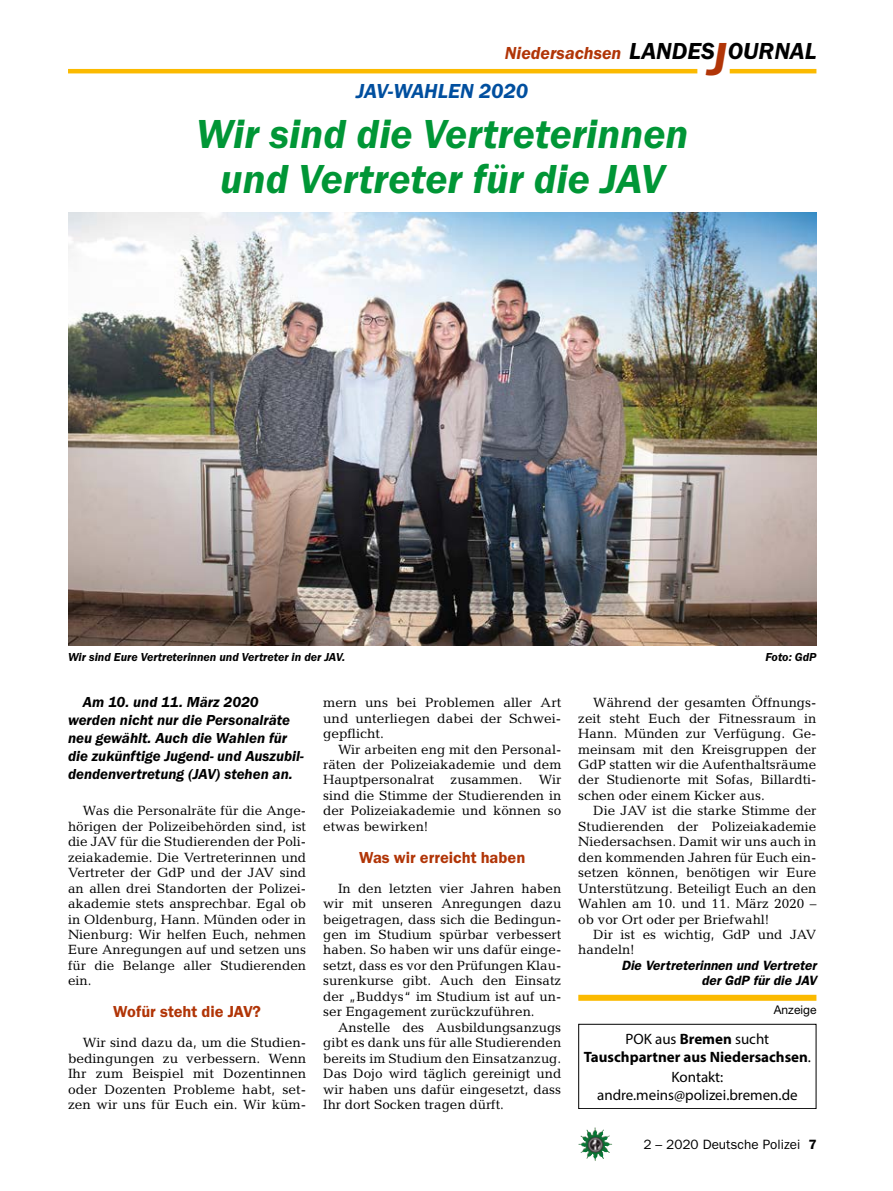
<style>
.page{position:relative;width:893px;height:1191px;background:#fff}
.page>*{position:absolute;margin:0;border:0;box-sizing:border-box;transform-origin:0 0}
._02__HEADLINE_3spalt{font:italic 600 42px/45px "Franklin Gothic Itc T";color:#009636;text-align:center}
.t1{font:italic 600 24px "Franklin Gothic Itc T";color:#000}
._01__RUBRIKENZEILE_o{font:italic 600 21px "Franklin Gothic Itc T";color:#004f9f}
.t2{font:italic 600 18px "Franklin Gothic Itc T";color:#b13507}
._14__ZÜ_A_1-zeilig{font:600 16.5px "Franklin Gothic Itc T";color:#b13507}
._08__VORSPANN{font:italic 600 15px/18px "Franklin Gothic Itc T";color:#000}
.t3{font:700 15px/18px "Myriad Pro";color:#000;text-align:center}
.t4{font:15px/18px "Myriad Pro";color:#000;text-align:center}
._09__GRUNDTEXT___Blo{font:13.5px/15.5px "Candida";color:#000;text-align:justify}
._13__UNTERSCHRIFT_Ar{font:italic 600 13.5px/15.5px "Franklin Gothic";color:#000;text-align:right}
.t5{font:13.5px "Franklin Gothic";color:#000}
._12__BILDUNTERSCHRIF{font:italic 600 12px "Franklin Gothic Itc T";color:#000}
.t6{font:12px "Helvetica Neue";color:#000}
.s1{font-size:48px;color:#b13507}
.s2{font-weight:400}
.s3{font-weight:600}
</style>
<div class="page">
<img style="left:578px;top:1127px;width:17px;height:25px">
<hr style="left:730px;top:69px;width:86px;height:4px;background:#fbba00">
<hr style="left:68px;top:69px;width:629px;height:4px;background:#fbba00">
<img style="left:68px;top:212px;width:748px;height:433px">
<div style="left:578px;top:1024px;width:238px;height:85px;border:1px solid #000"></div>
<div style="left:578px;top:994px;width:238px;height:6px;background:#fbba00"></div>
<h2 class="t1" style="left:629px;top:37px;width:189px">LANDES<span class="s1">J</span>OURNAL</h2>
<h3 class="t2" style="left:505px;top:42px;width:118px">Niedersachsen</h3>
<p class="_01__RUBRIKENZEILE_o" style="left:356px;top:79px;width:174px">JAV-WAHLEN 2020</p>
<p class="_02__HEADLINE_3spalt" style="left:196px;top:111px;width:494px">Wir sind die Vertreterinnen und Vertreter für die JAV</p>
<p class="_12__BILDUNTERSCHRIF" style="left:68px;top:650px;width:279px">Wir sind Eure Vertreterinnen und Vertreter in der JAV.</p>
<p class="_12__BILDUNTERSCHRIF" style="left:765px;top:650px;width:53px">Foto: GdP</p>
<p class="_08__VORSPANN" style="left:68px;top:693px;width:237px;text-indent:15px">Am 10. und 11. März 2020 werden nicht nur die Personalräte neu gewählt. Auch die Wahlen für die zukünftige Jugend- und Auszubil&shy;dendenvertretung (JAV) stehen an.</p>
<p class="_09__GRUNDTEXT___Blo" style="left:68px;top:803px;width:240px;text-indent:15px">Was die Personalräte für die Ange&shy;hörigen der Polizeibehörden sind, ist die JAV für die Studierenden der Poli&shy;zeiakademie. Die Vertreterinnen und Vertreter der GdP und der JAV sind an allen drei Standorten der Polizei&shy;akademie stets ansprechbar. Egal ob in Oldenburg, Hann. Münden oder in Nienburg: Wir helfen Euch, nehmen Eure Anregungen auf und setzen uns für die Belange aller Studierenden ein.</p>
<p class="_14__ZÜ_A_1-zeilig" style="left:113px;top:1002px;width:149px">Wofür steht die JAV?</p>
<p class="_09__GRUNDTEXT___Blo" style="left:68px;top:1034px;width:240px;text-indent:15px">Wir sind dazu da, um die Studien&shy;bedingungen zu verbessern. Wenn Ihr zum Beispiel mit Dozentinnen oder Dozenten Probleme habt, set&shy;zen wir uns für Euch ein. Wir küm-</p>
<p class="_09__GRUNDTEXT___Blo" style="left:323px;top:695px;width:240px">mern uns bei Problemen aller Art und unterliegen dabei der Schwei&shy;gepflicht.</p>
<p class="_09__GRUNDTEXT___Blo" style="left:323px;top:741px;width:240px;text-indent:15px">Wir arbeiten eng mit den Personal&shy;räten der Polizeiakademie und dem Hauptpersonalrat zusammen. Wir sind die Stimme der Studierenden in der Polizeiakademie und können so etwas bewirken!</p>
<p class="_14__ZÜ_A_1-zeilig" style="left:359px;top:847px;width:168px">Was wir erreicht haben</p>
<p class="_09__GRUNDTEXT___Blo" style="left:323px;top:880px;width:240px;text-indent:15px">In den letzten vier Jahren haben wir mit unseren Anregungen dazu beigetragen, dass sich die Bedingun&shy;gen im Studium spürbar verbessert haben. So haben wir uns dafür einge&shy;setzt, dass es vor den Prüfungen Klau&shy;surenkurse gibt. Auch den Einsatz der „Buddys“ im Studium ist auf un&shy;ser Engagement zurückzuführen.</p>
<p class="_09__GRUNDTEXT___Blo" style="left:323px;top:1019px;width:240px;text-indent:15px">Anstelle des Ausbildungsanzugs gibt es dank uns für alle Studierenden bereits im Studium den Einsatzanzug.<br>Das Dojo wird täglich gereinigt und wir haben uns dafür eingesetzt, dass Ihr dort Socken tragen dürft.</p>
<p class="_09__GRUNDTEXT___Blo" style="left:578px;top:695px;width:240px;text-indent:15px">Während der gesamten Öffnungs&shy;zeit steht Euch der Fitnessraum in Hann. Münden zur Verfügung. Ge&shy;meinsam mit den Kreisgruppen der GdP statten wir die Aufenthaltsräume der Studienorte mit Sofas, Billardti&shy;schen oder einem Kicker aus.</p>
<p class="_09__GRUNDTEXT___Blo" style="left:578px;top:803px;width:240px;text-indent:15px">Die JAV ist die starke Stimme der Studierenden der Polizeiakademie Niedersachsen. Damit wir uns auch in den kommenden Jahren für Euch ein&shy;setzen können, benötigen wir Eure Unterstützung. Beteiligt Euch an den Wahlen am 10. und 11. März 2020 – ob vor Ort oder per Briefwahl!</p>
<p class="_09__GRUNDTEXT___Blo" style="left:578px;top:926px;width:240px;text-indent:15px">Dir ist es wichtig, GdP und JAV handeln!</p>
<p class="_13__UNTERSCHRIFT_Ar" style="left:621px;top:957px;width:196px">Die Vertreterinnen und Vertreter der GdP für die JAV</p>
<p class="t6" style="left:774px;top:1003px;width:44px">Anzeige</p>
<p class="t3" style="left:584px;top:1029px;width:229px"><span class="s2">POK aus</span> Bremen <span class="s2">sucht<br></span>Tauschpartner aus Niedersachsen<span class="s2">.</span></p>
<p class="t4" style="left:597px;top:1067px;width:202px">Kontakt: andre.meins@polizei.bremen.de</p>
<p class="t5" style="left:643px;top:1136px;width:175px">2 – 2020 Deutsche Polizei <span class="s3">7</span></p>
</div>
